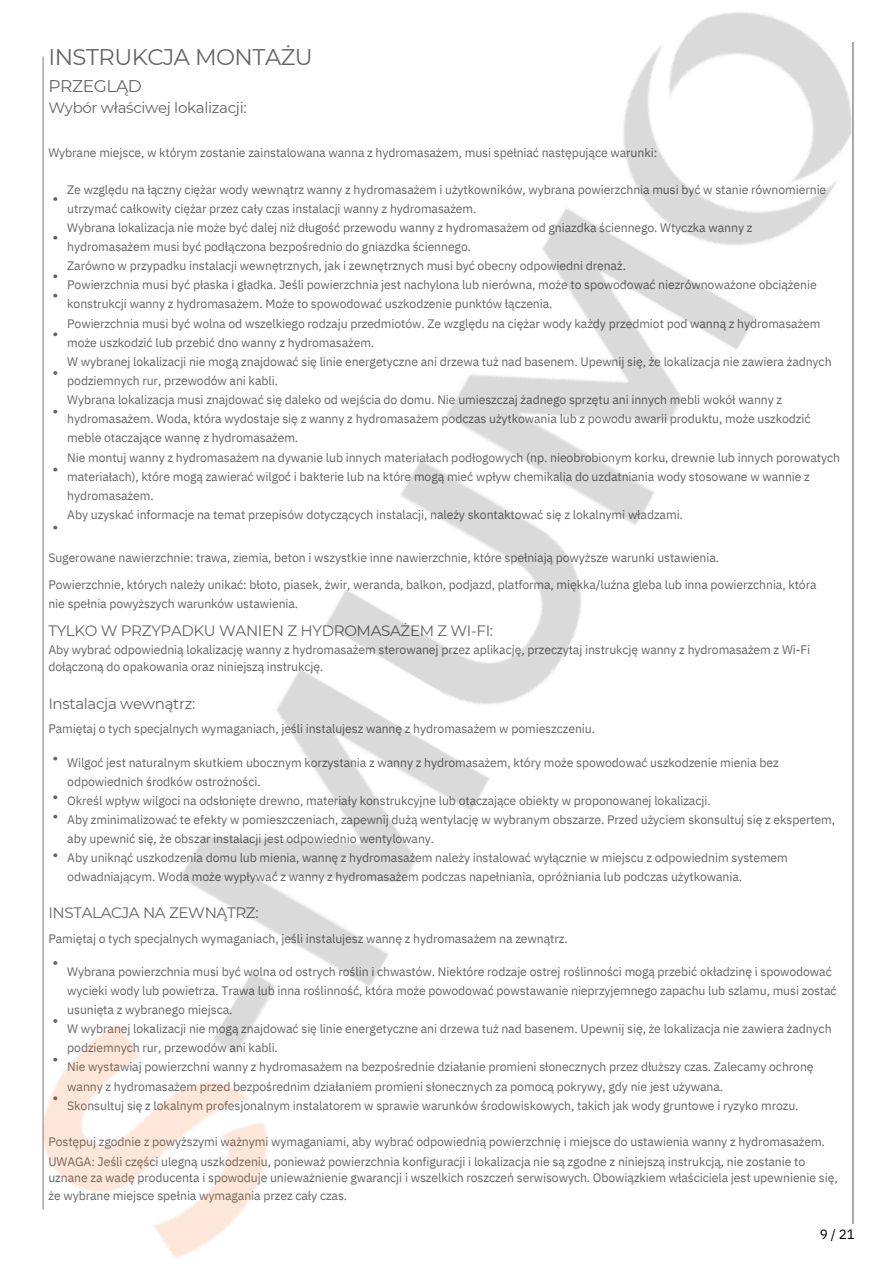
<style>
.page{position:relative;width:894px;height:1264px;background:#fff}
.page>*{position:absolute;margin:0;border:0;box-sizing:border-box;transform-origin:0 0}
.t1{font:22.65px "Montserrat";letter-spacing:-.02em;color:#656565}
.t2{font:16.95px "Montserrat";letter-spacing:-.025em;color:#656565}
.t3{font:15px "Montserrat";letter-spacing:-.025em;color:#656565}
.t4{font:13.5px "IBM Plex Sans";color:#000}
.t5{font:12.3px/16.8px "IBM Plex Sans";letter-spacing:-.01em;color:#656565}
</style>
<div class="page">
<img style="left:42px;top:12px;width:812px;height:1246px">
<p class="t1" style="left:48px;top:43px;width:266px">INSTRUKCJA MONTAŻU</p>
<p class="t2" style="left:48px;top:76px;width:95px">PRZEGLĄD</p>
<p class="t3" style="left:48px;top:98px;width:199px">Wybór właściwej lokalizacji:</p>
<p class="t5" style="left:48px;top:144px;width:610px">Wybrane miejsce, w którym zostanie zainstalowana wanna z hydromasażem, musi spełniać następujące warunki:</p>
<p class="t5" style="left:67px;top:181px;width:760px">Ze względu na łączny ciężar wody wewnątrz wanny z hydromasażem i użytkowników, wybrana powierzchnia musi być w stanie równomiernie</p>
<p class="t5" style="left:67px;top:200px;width:410px">utrzymać całkowity ciężar przez cały czas instalacji wanny z hydromasażem.</p>
<p class="t5" style="left:67px;top:219px;width:686px">Wybrana lokalizacja nie może być dalej niż długość przewodu wanny z hydromasażem od gniazdka ściennego. Wtyczka wanny z</p>
<p class="t5" style="left:67px;top:238px;width:405px">hydromasażem musi być podłączona bezpośrednio do gniazdka ściennego.</p>
<p class="t5" style="left:67px;top:257px;width:560px">Zarówno w przypadku instalacji wewnętrznych, jak i zewnętrznych musi być obecny odpowiedni drenaż.</p>
<p class="t5" style="left:67px;top:276px;width:750px">Powierzchnia musi być płaska i gładka. Jeśli powierzchnia jest nachylona lub nierówna, może to spowodować niezrównoważone obciążenie</p>
<p class="t5" style="left:67px;top:295px;width:486px">konstrukcji wanny z hydromasażem. Może to spowodować uszkodzenie punktów łączenia.</p>
<p class="t5" style="left:67px;top:314px;width:754px">Powierzchnia musi być wolna od wszelkiego rodzaju przedmiotów. Ze względu na ciężar wody każdy przedmiot pod wanną z hydromasażem</p>
<p class="t5" style="left:67px;top:334px;width:308px">może uszkodzić lub przebić dno wanny z hydromasażem.</p>
<p class="t5" style="left:67px;top:353px;width:765px">W wybranej lokalizacji nie mogą znajdować się linie energetyczne ani drzewa tuż nad basenem. Upewnij się, że lokalizacja nie zawiera żadnych</p>
<p class="t5" style="left:67px;top:372px;width:212px">podziemnych rur, przewodów ani kabli.</p>
<p class="t5" style="left:67px;top:391px;width:716px">Wybrana lokalizacja musi znajdować się daleko od wejścia do domu. Nie umieszczaj żadnego sprzętu ani innych mebli wokół wanny z</p>
<p class="t5" style="left:67px;top:410px;width:744px">hydromasażem. Woda, która wydostaje się z wanny z hydromasażem podczas użytkowania lub z powodu awarii produktu, może uszkodzić</p>
<p class="t5" style="left:67px;top:429px;width:232px">meble otaczające wannę z hydromasażem.</p>
<p class="t5" style="left:67px;top:448px;width:774px">Nie montuj wanny z hydromasażem na dywanie lub innych materiałach podłogowych (np. nieobrobionym korku, drewnie lub innych porowatych</p>
<p class="t5" style="left:67px;top:467px;width:744px">materiałach), które mogą zawierać wilgoć i bakterie lub na które mogą mieć wpływ chemikalia do uzdatniania wody stosowane w wannie z</p>
<p class="t5" style="left:67px;top:487px;width:88px">hydromasażem.</p>
<p class="t5" style="left:67px;top:506px;width:617px">Aby uzyskać informacje na temat przepisów dotyczących instalacji, należy skontaktować się z lokalnymi władzami.</p>
<p class="t5" style="left:48px;top:549px;width:672px">Sugerowane nawierzchnie: trawa, ziemia, beton i wszystkie inne nawierzchnie, które spełniają powyższe warunki ustawienia.</p>
<p class="t5" style="left:48px;top:576px;width:769px">Powierzchnie, których należy unikać: błoto, piasek, żwir, weranda, balkon, podjazd, platforma, miękka/luźna gleba lub inna powierzchnia, która</p>
<p class="t5" style="left:48px;top:595px;width:251px">nie spełnia powyższych warunków ustawienia.</p>
<p class="t3" style="left:48px;top:621px;width:446px">TYLKO W PRZYPADKU WANIEN Z HYDROMASAŻEM Z WI-FI:</p>
<p class="t5" style="left:48px;top:641px;width:763px">Aby wybrać odpowiednią lokalizację wanny z hydromasażem sterowanej przez aplikację, przeczytaj instrukcję wanny z hydromasażem z Wi-Fi dołączoną do opakowania oraz niniejszą instrukcję.</p>
<h1 class="t3" style="left:48px;top:694px;width:148px">Instalacja wewnątrz:</h1>
<p class="t5" style="left:48px;top:720px;width:548px">Pamiętaj o tych specjalnych wymaganiach, jeśli instalujesz wannę z hydromasażem w pomieszczeniu.</p>
<p class="t5" style="left:67px;top:753px;width:712px">Wilgoć jest naturalnym skutkiem ubocznym korzystania z wanny z hydromasażem, który może spowodować uszkodzenie mienia bez</p>
<p class="t5" style="left:67px;top:772px;width:195px">odpowiednich środków ostrożności.</p>
<p class="t5" style="left:67px;top:791px;width:644px">Określ wpływ wilgoci na odsłonięte drewno, materiały konstrukcyjne lub otaczające obiekty w proponowanej lokalizacji.</p>
<p class="t5" style="left:67px;top:811px;width:769px">Aby zminimalizować te efekty w pomieszczeniach, zapewnij dużą wentylację w wybranym obszarze. Przed użyciem skonsultuj się z ekspertem,</p>
<p class="t5" style="left:67px;top:830px;width:368px">aby upewnić się, że obszar instalacji jest odpowiednio wentylowany.</p>
<p class="t5" style="left:67px;top:849px;width:722px">Aby uniknąć uszkodzenia domu lub mienia, wannę z hydromasażem należy instalować wyłącznie w miejscu z odpowiednim systemem</p>
<p class="t5" style="left:67px;top:868px;width:676px">odwadniającym. Woda może wypływać z wanny z hydromasażem podczas napełniania, opróżniania lub podczas użytkowania.</p>
<p class="t3" style="left:48px;top:903px;width:211px">INSTALACJA NA ZEWNĄTRZ:</p>
<p class="t5" style="left:48px;top:929px;width:520px">Pamiętaj o tych specjalnych wymaganiach, jeśli instalujesz wannę z hydromasażem na zewnątrz.</p>
<p class="t5" style="left:67px;top:962px;width:765px">Wybrana powierzchnia musi być wolna od ostrych roślin i chwastów. Niektóre rodzaje ostrej roślinności mogą przebić okładzinę i spowodować</p>
<p class="t5" style="left:67px;top:981px;width:770px">wycieki wody lub powietrza. Trawa lub inna roślinność, która może powodować powstawanie nieprzyjemnego zapachu lub szlamu, musi zostać</p>
<p class="t5" style="left:67px;top:1001px;width:167px">usunięta z wybranego miejsca.</p>
<p class="t5" style="left:67px;top:1020px;width:765px">W wybranej lokalizacji nie mogą znajdować się linie energetyczne ani drzewa tuż nad basenem. Upewnij się, że lokalizacja nie zawiera żadnych</p>
<p class="t5" style="left:67px;top:1039px;width:212px">podziemnych rur, przewodów ani kabli.</p>
<p class="t5" style="left:67px;top:1058px;width:747px">Nie wystawiaj powierzchni wanny z hydromasażem na bezpośrednie działanie promieni słonecznych przez dłuższy czas. Zalecamy ochronę</p>
<p class="t5" style="left:67px;top:1077px;width:657px">wanny z hydromasażem przed bezpośrednim działaniem promieni słonecznych za pomocą pokrywy, gdy nie jest używana.</p>
<p class="t5" style="left:67px;top:1096px;width:732px">Skonsultuj się z lokalnym profesjonalnym instalatorem w sprawie warunków środowiskowych, takich jak wody gruntowe i ryzyko mrozu.</p>
<p class="t5" style="left:48px;top:1133px;width:777px">Postępuj zgodnie z powyższymi ważnymi wymaganiami, aby wybrać odpowiednią powierzchnię i miejsce do ustawienia wanny z hydromasażem.</p>
<p class="t5" style="left:48px;top:1152px;width:758px">UWAGA: Jeśli części ulegną uszkodzeniu, ponieważ powierzchnia konfiguracji i lokalizacja nie są zgodne z niniejszą instrukcją, nie zostanie to</p>
<p class="t5" style="left:48px;top:1169px;width:790px">uznane za wadę producenta i spowoduje unieważnienie gwarancji i wszelkich roszczeń serwisowych. Obowiązkiem właściciela jest upewnienie się,</p>
<p class="t5" style="left:48px;top:1187px;width:300px">że wybrane miejsce spełnia wymagania przez cały czas.</p>
<p class="t4" style="left:819px;top:1225px;width:37px">9/21</p>
</div>
